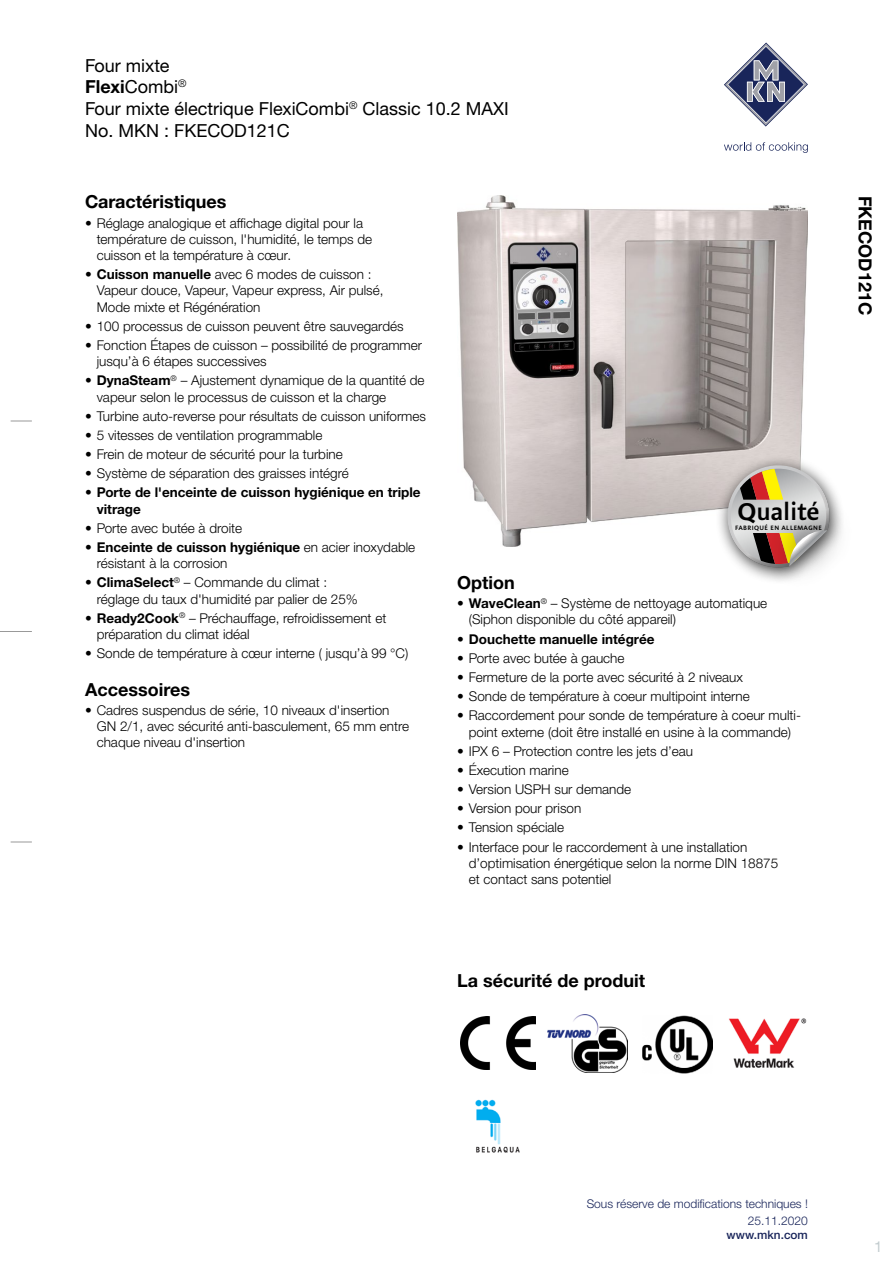
<style>
.page{position:relative;width:893px;height:1263px;background:#fff}
.page>*{position:absolute;margin:0;border:0;box-sizing:border-box;transform-origin:0 0}
.t1{font:500 23.7px "Alinea Sans";color:#000}
.t2{font:18px/21.6px "Helvetica Neue LTW1 G";color:#000}
.t3{font:700 18px "Helvetica Neue LTW1 G";color:#000}
.t4{font:15px "Helvetica Neue LTW1 G";color:#c3cccf}
.t5{font:300 13.5px/16.2px "Helvetica Neue LTW1 G";color:#000}
.t6{font:700 13.5px/16.2px "Helvetica Neue LTW1 G";color:#000}
.t7{font:300 12px/16.5px "Helvetica Neue LTW1 G";color:#19255a;text-align:right}
.t8{font:500 11.85px "Helvetica Neue LTW1 G";color:#19255a}
.t9{font:500 6.15px "Alinea Sans";letter-spacing:.075em;color:#000}
.s1{font-weight:700}
.s2{font-weight:300}
</style>
<div class="page">
<svg style="left:11px;top:421px;width:21px;height:1px"></svg>
<hr style="left:0;top:631px;width:32px;height:1px;background:#999">
<svg style="left:11px;top:842px;width:21px;height:1px"></svg>
<svg style="left:724px;top:43px;width:84px;height:84px"></svg>
<svg style="left:724px;top:142px;width:84px;height:11px"></svg>
<img style="left:457px;top:196px;width:350px;height:350px">
<img style="left:460px;top:1016px;width:75px;height:54px">
<img style="left:548px;top:1014px;width:80px;height:58px">
<img style="left:642px;top:1015px;width:71px;height:59px">
<img style="left:729px;top:1018px;width:78px;height:50px">
<img style="left:475px;top:1099px;width:45px;height:54px">
<div style="left:716px;top:455px;width:130px;height:130px;background:#000;opacity:.75"></div>
<div style="left:716px;top:454px;width:114px;height:93px;background:#fff;opacity:.6"></div>
<div style="left:726px;top:481px;width:115px;height:87px;background:#000;opacity:.35"></div>
<div style="left:767px;top:504px;width:88px;height:86px;background:#000;opacity:.75"></div>
<svg style="left:727px;top:465px;width:102px;height:102px;background:#c0b3a5"></svg>
<h2 class="t2" style="left:85px;top:54px;width:425px">Four mixte<br><span class="s1">Flexi</span>Combi<sup>®<br></sup>Four mixte électrique FlexiCombi<sup>®</sup> Classic 10.2 MAXI<br>No. MKN : FKECOD121C</h2>
<h2 class="t3" style="left:85px;top:191px;width:143px">Caractéristiques</h2>
<p class="t5" style="left:97px;top:215px;width:277px;text-indent:-12px">• Réglage analogique et affichage digital pour la température de cuisson, l'humidité, le temps de cuisson et la température à cœur.</p>
<p class="t5" style="left:97px;top:266px;width:288px;text-indent:-12px">• <span class="s1">Cuisson manuelle</span> avec 6 modes de cuisson :<br>Vapeur douce, Vapeur, Vapeur express, Air pulsé,<br>Mode mixte et Régénération</p>
<p class="t5" style="left:85px;top:318px;width:320px">• 100 processus de cuisson peuvent être sauvegardés</p>
<p class="t5" style="left:97px;top:337px;width:327px;text-indent:-12px">• Fonction Étapes de cuisson – possibilité de programmer jusqu’à 6 étapes successives</p>
<p class="t5" style="left:97px;top:372px;width:329px;text-indent:-12px">• <span class="s1">DynaSteam</span><sup>®</sup> – Ajustement dynamique de la quantité de vapeur selon le processus de cuisson et la charge</p>
<p class="t5" style="left:85px;top:408px;width:342px">• Turbine auto-reverse pour résultats de cuisson uniformes</p>
<p class="t5" style="left:85px;top:427px;width:239px">• 5 vitesses de ventilation programmable</p>
<p class="t5" style="left:85px;top:446px;width:259px">• Frein de moteur de sécurité pour la turbine</p>
<p class="t5" style="left:85px;top:465px;width:265px">• Système de séparation des graisses intégré</p>
<p class="t6" style="left:97px;top:484px;width:325px;text-indent:-12px"><span class="s2">•</span> Porte de l'enceinte de cuisson hygiénique en triple vitrage</p>
<p class="t5" style="left:85px;top:520px;width:159px">• Porte avec butée à droite</p>
<p class="t5" style="left:97px;top:539px;width:320px;text-indent:-12px">• <span class="s1">Enceinte de cuisson hygiénique</span> en acier inoxydable résistant à la corrosion</p>
<p class="t5" style="left:97px;top:574px;width:263px;text-indent:-12px">• <span class="s1">ClimaSelect</span><sup>®</sup> – Commande du climat : réglage du taux d'humidité par palier de 25%</p>
<p class="t5" style="left:97px;top:610px;width:291px;text-indent:-12px">• <span class="s1">Ready2Cook</span><sup>®</sup> – Préchauffage, refroidissement et préparation du climat idéal</p>
<p class="t5" style="left:85px;top:645px;width:325px">• Sonde de température à cœur interne ( jusqu’à 99 °C)</p>
<h2 class="t3" style="left:85px;top:678px;width:107px">Accessoires</h2>
<p class="t5" style="left:97px;top:702px;width:314px;text-indent:-12px">• Cadres suspendus de série, 10 niveaux d'insertion<br>GN 2/1, avec sécurité anti-basculement, 65 mm entre chaque niveau d'insertion</p>
<h1 class="t1" style="left:737px;top:497px;width:84px">QUALITÉ</h1>
<p class="t9" style="left:735px;top:524px;width:88px">FABRIQUÉ EN ALLEMAGNE</p>
<h2 class="t3" style="left:457px;top:571px;width:59px">Option</h2>
<p class="t5" style="left:469px;top:595px;width:300px;text-indent:-12px">• <span class="s1">WaveClean</span><sup>®</sup> – Système de nettoyage automatique (Siphon disponible du côté appareil)</p>
<p class="t6" style="left:457px;top:631px;width:199px"><span class="s2">•</span> Douchette manuelle intégrée</p>
<p class="t5" style="left:457px;top:650px;width:169px">• Porte avec butée à gauche</p>
<p class="t5" style="left:457px;top:669px;width:287px">• Fermeture de la porte avec sécurité à 2 niveaux</p>
<p class="t5" style="left:457px;top:688px;width:294px">• Sonde de température à coeur multipoint interne</p>
<p class="t5" style="left:457px;top:707px;width:345px;text-align:center">• Raccordement pour sonde de température à coeur multi&shy;point externe (doit être installé en usine à la commande)</p>
<p class="t5" style="left:457px;top:743px;width:237px">• IPX 6 – Protection contre les jets d’eau</p>
<p class="t5" style="left:457px;top:762px;width:113px">• Éxecution marine</p>
<p class="t5" style="left:457px;top:781px;width:176px">• Version USPH sur demande</p>
<p class="t5" style="left:457px;top:800px;width:126px">• Version pour prison</p>
<p class="t5" style="left:457px;top:819px;width:108px">• Tension spéciale</p>
<p class="t5" style="left:469px;top:838px;width:311px;text-indent:-12px">• Interface pour le raccordement à une installation d’optimisation énergétique selon la norme DIN 18875 et contact sans potentiel</p>
<h2 class="t3" style="left:457px;top:970px;width:190px">La sécurité de produit</h2>
<h2 class="t3" style="left:876px;top:196px;width:121px;rotate:90deg">FKECOD121C</h2>
<p class="t7" style="left:587px;top:1196px;width:223px">Sous réserve de modifications techniques !<br>25.11.2020</p>
<p class="t8" style="left:726px;top:1227px;width:83px">www.mkn.com</p>
<p class="t4" style="left:874px;top:1237px;width:10px">1</p>
</div>
